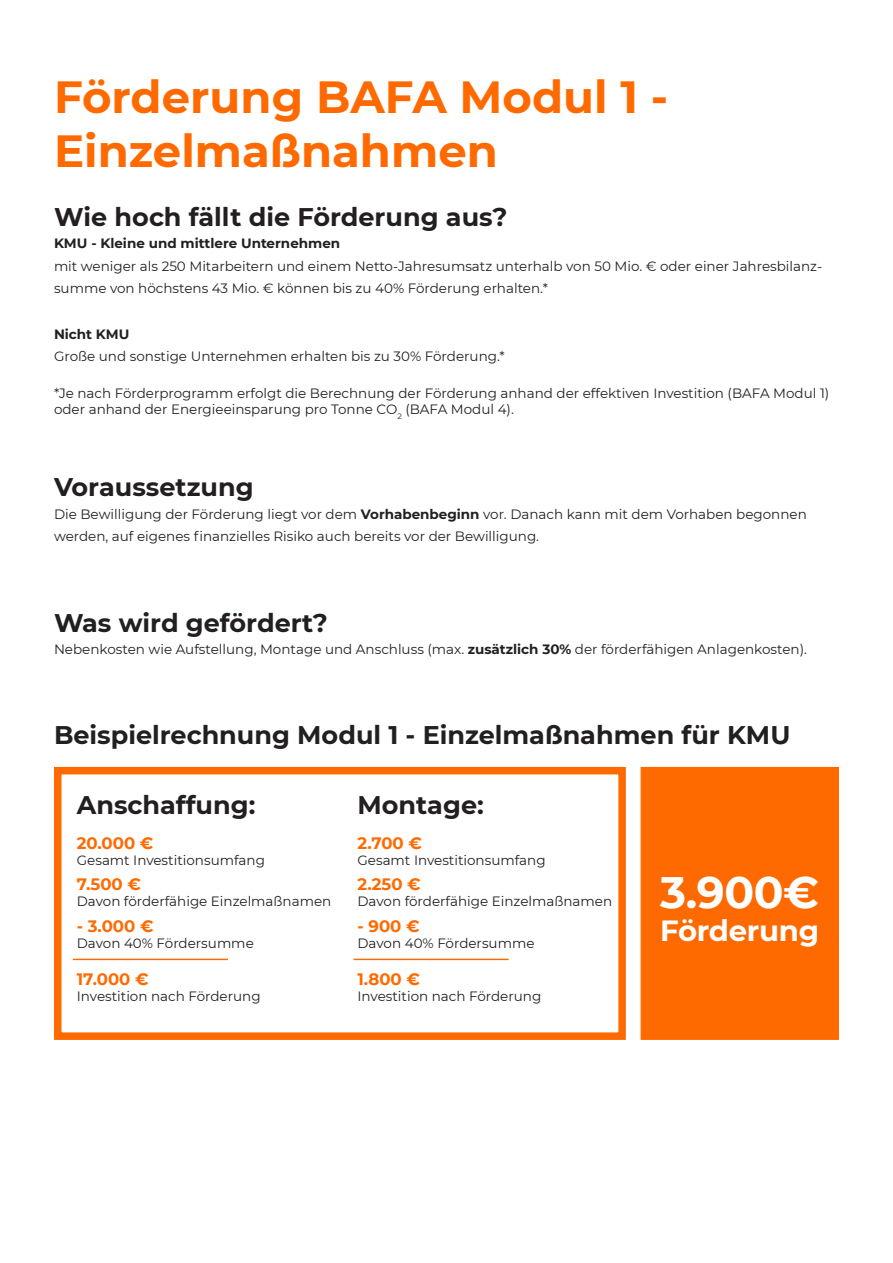
<style>
.page{position:relative;width:893px;height:1263px;background:#fff}
.page>*{position:absolute;margin:0;border:0;box-sizing:border-box;transform-origin:0 0}
.t1{font:700 45px/54px "Montserrat";color:#ff6a00}
.t2{font:700 43.95px "Montserrat";color:#fff}
.t3{font:700 29.1px "Montserrat";letter-spacing:-.01em;color:#fff}
.t4{font:700 25.5px "Montserrat";color:#231f20}
.t5{font:700 16.5px "Montserrat";color:#ff6a00}
.t6{font:13.5px/22.5px "Montserrat";color:#231f20}
.t7{font:700 13.5px "Montserrat";color:#231f20}
.s1{font-weight:700}
</style>
<div class="page">
<div style="left:54px;top:767px;width:572px;height:273px;background:#fff;border:8px solid #ff6a00"></div>
<div style="left:641px;top:767px;width:198px;height:273px;background:#ff6a00"></div>
<hr style="left:73px;top:959px;width:155px;height:1px;background:#ff6a00">
<hr style="left:354px;top:959px;width:155px;height:1px;background:#ff6a00">
<h1 class="t1" style="left:54px;top:68px;width:616px">Förderung BAFA Modul 1 -<br>Einzelmaßnahmen</h1>
<h3 class="t4" style="left:54px;top:198px;width:455px">Wie hoch fällt die Förderung aus?</h3>
<p class="t7" style="left:54px;top:234px;width:288px">KMU - Kleine und mittlere Unternehmen</p>
<p class="t6" style="left:54px;top:254px;width:770px">mit weniger als 250 Mitarbeitern und einem Netto-Jahresumsatz unterhalb von 50 Mio. € oder einer Jahresbilanz&shy;summe von höchstens 43 Mio. € können bis zu 40% Förderung erhalten.*</p>
<p class="t7" style="left:54px;top:324px;width:77px">Nicht KMU</p>
<p class="t6" style="left:54px;top:344px;width:452px">Große und sonstige Unternehmen erhalten bis zu 30% Förderung.*</p>
<p class="t6" style="left:54px;top:385px;width:777px;line-height:16.2px">*Je nach Förderprogramm erfolgt die Berechnung der Förderung anhand der effektiven Investition (BAFA Modul 1) oder anhand der Energieeinsparung pro Tonne CO<sub>2</sub> (BAFA Modul 4).</p>
<h3 class="t4" style="left:54px;top:469px;width:201px">Voraussetzung</h3>
<p class="t6" style="left:54px;top:502px;width:754px">Die Bewilligung der Förderung liegt vor dem <span class="s1">Vorhabenbeginn</span> vor. Danach kann mit dem Vorhaben begonnen werden, auf eigenes finanzielles Risiko auch bereits vor der Bewilligung.</p>
<h3 class="t4" style="left:54px;top:604px;width:275px">Was wird gefördert?</h3>
<p class="t6" style="left:54px;top:637px;width:754px">Nebenkosten wie Aufstellung, Montage und Anschluss (max. <span class="s1">zusätzlich 30%</span> der förderfähigen Anlagenkosten).</p>
<h3 class="t4" style="left:54px;top:716px;width:738px">Beispielrechnung Modul 1 - Einzelmaßnahmen für KMU</h3>
<h3 class="t4" style="left:77px;top:787px;width:180px">Anschaffung:</h3>
<h3 class="t4" style="left:358px;top:787px;width:128px">Montage:</h3>
<p class="t5" style="left:77px;top:831px;width:78px">20.000 €</p>
<p class="t6" style="left:77px;top:849px;width:190px">Gesamt Investitionsumfang</p>
<p class="t5" style="left:357px;top:831px;width:66px">2.700 €</p>
<p class="t6" style="left:357px;top:849px;width:190px">Gesamt Investitionsumfang</p>
<p class="t5" style="left:77px;top:872px;width:66px">7.500 €</p>
<p class="t6" style="left:77px;top:890px;width:256px">Davon förderfähige Einzelmaßnamen</p>
<p class="t5" style="left:77px;top:914px;width:78px">- 3.000 €</p>
<p class="t6" style="left:77px;top:931px;width:179px">Davon 40% Fördersumme</p>
<p class="t5" style="left:357px;top:872px;width:65px">2.250 €</p>
<p class="t6" style="left:357px;top:890px;width:256px">Davon förderfähige Einzelmaßnamen</p>
<p class="t5" style="left:357px;top:914px;width:64px">- 900 €</p>
<p class="t6" style="left:357px;top:931px;width:179px">Davon 40% Fördersumme</p>
<h2 class="t2" style="left:660px;top:861px;width:160px">3.900€</h2>
<h3 class="t3" style="left:660px;top:910px;width:161px">Förderung</h3>
<p class="t5" style="left:77px;top:967px;width:73px">17.000 €</p>
<p class="t6" style="left:77px;top:985px;width:185px">Investition nach Förderung</p>
<p class="t5" style="left:357px;top:967px;width:64px">1.800 €</p>
<p class="t6" style="left:357px;top:985px;width:185px">Investition nach Förderung</p>
</div>
